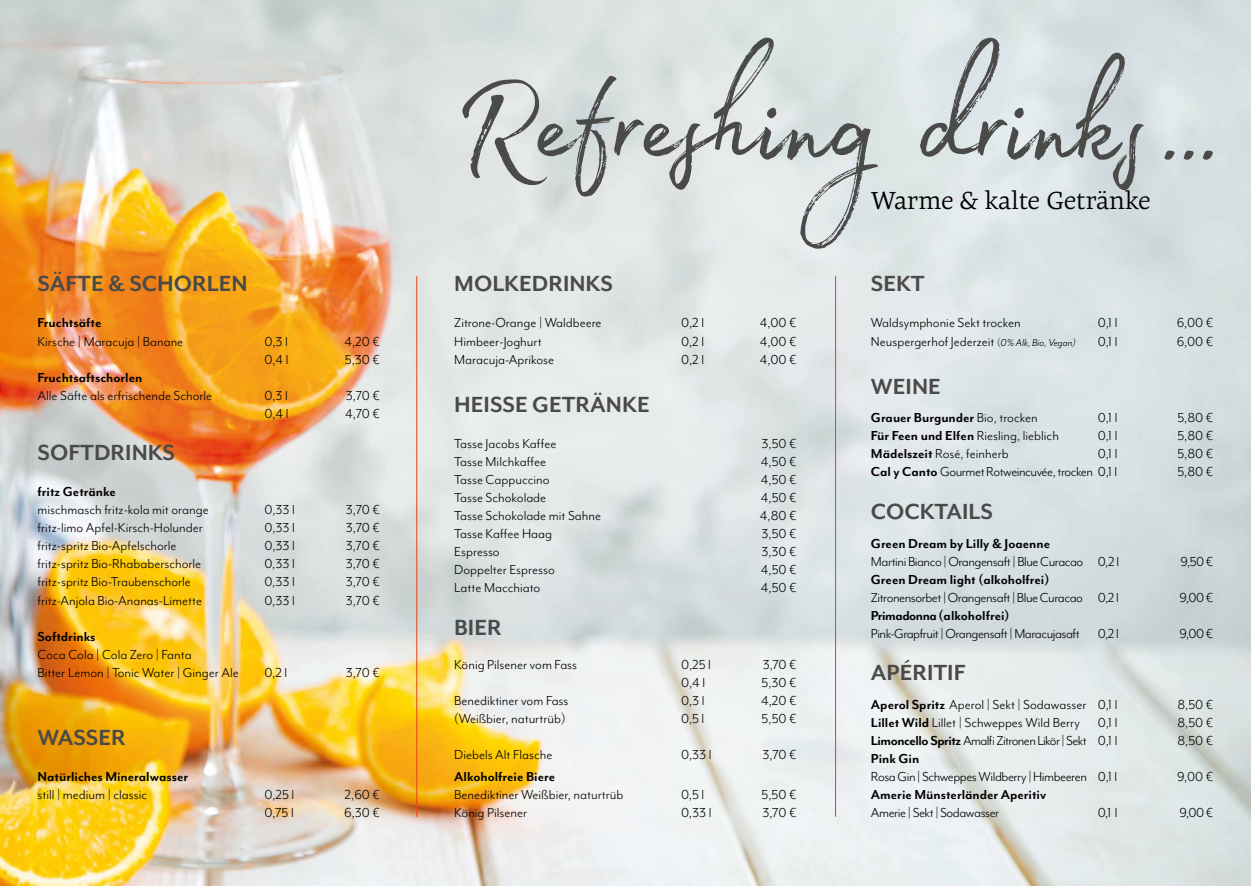
<style>
.page{position:relative;width:1251px;height:886px;background:#fff}
.page>*{position:absolute;margin:0;border:0;box-sizing:border-box;transform-origin:0 0}
.t1{font:158.62px "Madelyn";letter-spacing:-.02em;color:#4a4a49}
.t2{font:700 25.25px "Mr Eaves Mod OT";color:#4a4a49}
.t3{font:25.25px "Geneo Std";color:#000}
.t4{font:15px/18px "Mr Eaves Mod OT";color:#000}
.t5{font:700 15px "Mr Eaves Mod OT";color:#000}
.t6{font:15px "Mr Eaves Mod OT";letter-spacing:-.03em;color:#000}
.t7{font:15px "Mr Eaves Mod OT";letter-spacing:-.04em;color:#000}
.s1{font-size:11.5px}
.s2{font-style:italic;font-size:11.5px}
.s3{font-weight:400}
.s4{font-weight:700}
</style>
<div class="page">
<img style="left:0;top:0;width:1251px;height:886px">
<hr style="left:416px;top:276px;width:1px;height:541px;background:#e8461b">
<hr style="left:835px;top:276px;width:1px;height:541px;background:#e8461b">
<h2 class="t2" style="left:38px;top:270px;width:211px">SÄFTE &amp; SCHORLEN</h2>
<p class="t5" style="left:38px;top:314px;width:65px">Fruchtsäfte</p>
<p class="t4" style="left:38px;top:332px;width:147px">Kirsche | Maracuja | Banane</p>
<p class="t4" style="left:265px;top:332px;width:25px">0,3 l</p>
<p class="t4" style="left:344px;top:332px;width:37px">4,20 €</p>
<p class="t4" style="left:264px;top:350px;width:25px">0,4 l</p>
<p class="t4" style="left:345px;top:350px;width:37px">5,30 €</p>
<p class="t5" style="left:38px;top:369px;width:106px">Fruchtsaftschorlen</p>
<p class="t4" style="left:38px;top:386px;width:176px">Alle Säfte als erfrischende Schorle</p>
<p class="t4" style="left:264px;top:386px;width:25px">0,3 l</p>
<p class="t4" style="left:346px;top:386px;width:36px">3,70 €</p>
<p class="t4" style="left:264px;top:404px;width:25px">0,4 l</p>
<p class="t4" style="left:345px;top:404px;width:36px">4,70 €</p>
<h2 class="t2" style="left:38px;top:438px;width:139px">SOFTDRINKS</h2>
<p class="t5" style="left:38px;top:483px;width:80px">fritz Getränke</p>
<p class="t4" style="left:38px;top:501px;width:173px">mischmasch fritz-kola mit orange</p>
<p class="t4" style="left:265px;top:501px;width:32px">0,33 l</p>
<p class="t4" style="left:346px;top:501px;width:36px">3,70 €</p>
<p class="t4" style="left:38px;top:519px;width:167px">fritz-limo Apfel-Kirsch-Holunder</p>
<p class="t4" style="left:264px;top:519px;width:32px">0,33 l</p>
<p class="t4" style="left:346px;top:519px;width:36px">3,70 €</p>
<p class="t4" style="left:38px;top:537px;width:140px">fritz-spritz Bio-Apfelschorle</p>
<p class="t4" style="left:264px;top:537px;width:32px">0,33 l</p>
<p class="t4" style="left:346px;top:537px;width:36px">3,70 €</p>
<p class="t4" style="left:38px;top:555px;width:165px">fritz-spritz Bio-Rhababerschorle</p>
<p class="t4" style="left:264px;top:555px;width:32px">0,33 l</p>
<p class="t4" style="left:346px;top:555px;width:36px">3,70 €</p>
<p class="t4" style="left:38px;top:573px;width:155px">fritz-spritz Bio-Traubenschorle</p>
<p class="t4" style="left:264px;top:573px;width:32px">0,33 l</p>
<p class="t4" style="left:346px;top:573px;width:36px">3,70 €</p>
<p class="t4" style="left:38px;top:591px;width:166px">fritz-Anjola Bio-Ananas-Limette</p>
<p class="t4" style="left:264px;top:591px;width:32px">0,33 l</p>
<p class="t4" style="left:346px;top:591px;width:36px">3,70 €</p>
<p class="t5" style="left:37px;top:628px;width:60px">Softdrinks</p>
<p class="t4" style="left:37px;top:645px;width:203px">Coca Cola | Cola Zero | Fanta<br>Bitter Lemon | Tonic Water | Ginger Ale</p>
<p class="t4" style="left:264px;top:663px;width:24px">0,2 l</p>
<p class="t4" style="left:346px;top:663px;width:36px">3,70 €</p>
<h2 class="t2" style="left:38px;top:723px;width:90px">WASSER</h2>
<p class="t5" style="left:38px;top:768px;width:152px">Natürliches Mineralwasser</p>
<p class="t4" style="left:38px;top:785px;width:111px">still | medium | classic</p>
<p class="t4" style="left:265px;top:785px;width:31px">0,25 l</p>
<p class="t4" style="left:345px;top:785px;width:37px">2,60 €</p>
<p class="t4" style="left:264px;top:803px;width:31px">0,75 l</p>
<p class="t4" style="left:344px;top:803px;width:37px">6,30 €</p>
<h1 class="t1" style="left:454px;top:5px;width:769px">Refreshing drinks ...</h1>
<h2 class="t3" style="left:870px;top:185px;width:282px">Warme &amp; kalte Getränke</h2>
<h2 class="t2" style="left:454px;top:270px;width:160px">MOLKEDRINKS</h2>
<p class="t4" style="left:454px;top:314px;width:149px">Zitrone-Orange | Waldbeere</p>
<p class="t4" style="left:681px;top:314px;width:24px">0,2 l</p>
<p class="t4" style="left:760px;top:314px;width:38px">4,00 €</p>
<p class="t4" style="left:454px;top:332px;width:89px">Himbeer-Joghurt</p>
<p class="t4" style="left:681px;top:332px;width:24px">0,2 l</p>
<p class="t4" style="left:760px;top:332px;width:38px">4,00 €</p>
<p class="t4" style="left:454px;top:350px;width:101px">Maracuja-Aprikose</p>
<p class="t4" style="left:681px;top:350px;width:24px">0,2 l</p>
<p class="t4" style="left:760px;top:350px;width:38px">4,00 €</p>
<h2 class="t2" style="left:454px;top:390px;width:197px">HEISSE GETRÄNKE</h2>
<p class="t4" style="left:454px;top:434px;width:104px">Tasse Jacobs Kaffee</p>
<p class="t4" style="left:761px;top:434px;width:37px">3,50 €</p>
<p class="t4" style="left:454px;top:452px;width:93px">Tasse Milchkaffee</p>
<p class="t4" style="left:761px;top:452px;width:37px">4,50 €</p>
<p class="t4" style="left:454px;top:470px;width:97px">Tasse Cappuccino</p>
<p class="t4" style="left:761px;top:470px;width:37px">4,50 €</p>
<p class="t4" style="left:454px;top:488px;width:93px">Tasse Schokolade</p>
<p class="t4" style="left:761px;top:488px;width:37px">4,50 €</p>
<p class="t4" style="left:454px;top:506px;width:148px">Tasse Schokolade mit Sahne</p>
<p class="t4" style="left:760px;top:506px;width:38px">4,80 €</p>
<p class="t4" style="left:454px;top:524px;width:99px">Tasse Kaffee Haag</p>
<p class="t4" style="left:761px;top:524px;width:37px">3,50 €</p>
<p class="t4" style="left:454px;top:542px;width:47px">Espresso</p>
<p class="t4" style="left:761px;top:542px;width:37px">3,30 €</p>
<p class="t4" style="left:454px;top:560px;width:102px">Doppelter Espresso</p>
<p class="t4" style="left:761px;top:560px;width:37px">4,50 €</p>
<p class="t4" style="left:454px;top:579px;width:88px">Latte Macchiato</p>
<p class="t4" style="left:761px;top:579px;width:37px">4,50 €</p>
<h2 class="t2" style="left:454px;top:613px;width:49px">BIER</h2>
<p class="t4" style="left:454px;top:655px;width:124px">König Pilsener vom Fass</p>
<p class="t4" style="left:681px;top:655px;width:31px">0,25 l</p>
<p class="t4" style="left:763px;top:655px;width:36px">3,70 €</p>
<p class="t4" style="left:681px;top:673px;width:25px">0,4 l</p>
<p class="t4" style="left:761px;top:673px;width:37px">5,30 €</p>
<p class="t4" style="left:454px;top:691px;width:116px">Benediktiner vom Fass</p>
<p class="t4" style="left:681px;top:691px;width:25px">0,3 l</p>
<p class="t4" style="left:761px;top:691px;width:37px">4,20 €</p>
<p class="t4" style="left:454px;top:709px;width:113px">(Weißbier, naturtrüb)</p>
<p class="t4" style="left:681px;top:709px;width:25px">0,5 l</p>
<p class="t4" style="left:762px;top:709px;width:37px">5,50 €</p>
<p class="t4" style="left:454px;top:745px;width:100px">Diebels Alt Flasche</p>
<p class="t4" style="left:681px;top:745px;width:32px">0,33 l</p>
<p class="t4" style="left:763px;top:745px;width:36px">3,70 €</p>
<p class="t5" style="left:454px;top:768px;width:102px">Alkoholfreie Biere</p>
<p class="t4" style="left:454px;top:785px;width:171px">Benediktiner Weißbier, naturtrüb</p>
<p class="t4" style="left:681px;top:785px;width:25px">0,5 l</p>
<p class="t4" style="left:761px;top:785px;width:37px">5,50 €</p>
<p class="t4" style="left:454px;top:803px;width:74px">König Pilsener</p>
<p class="t4" style="left:681px;top:803px;width:32px">0,33 l</p>
<p class="t4" style="left:762px;top:803px;width:36px">3,70 €</p>
<h2 class="t2" style="left:871px;top:270px;width:55px">SEKT</h2>
<p class="t4" style="left:871px;top:314px;width:151px">Waldsymphonie Sekt trocken</p>
<p class="t4" style="left:1098px;top:314px;width:21px">0,1 l</p>
<p class="t4" style="left:1177px;top:314px;width:38px">6,00 €</p>
<p class="t4" style="left:871px;top:332px;width:206px">Neuspergerhof Jederzeit <span class="s1">(</span><span class="s2">0% Alk, Bio, Vegan)</span></p>
<p class="t4" style="left:1098px;top:332px;width:21px">0,1 l</p>
<p class="t4" style="left:1177px;top:332px;width:38px">6,00 €</p>
<h2 class="t2" style="left:871px;top:372px;width:71px">WEINE</h2>
<p class="t5" style="left:871px;top:409px;width:168px">Grauer Burgunder <span class="s3">Bio, trocken</span></p>
<p class="t4" style="left:1098px;top:409px;width:21px">0,1 l</p>
<p class="t4" style="left:1177px;top:409px;width:37px">5,80 €</p>
<p class="t4" style="left:871px;top:427px;width:189px"><span class="s4">Für Feen und Elfen</span> Riesling, lieblich</p>
<p class="t4" style="left:1098px;top:427px;width:21px">0,1 l</p>
<p class="t4" style="left:1177px;top:427px;width:37px">5,80 €</p>
<p class="t4" style="left:871px;top:445px;width:139px"><span class="s4">Mädelszeit</span> Rosé, feinherb</p>
<p class="t4" style="left:1098px;top:445px;width:21px">0,1 l</p>
<p class="t4" style="left:1177px;top:445px;width:37px">5,80 €</p>
<p class="t6" style="left:871px;top:464px;width:248px"><span class="s4">Cal y Canto</span> Gourmet Rotweincuvée, trocken 0,1 l</p>
<p class="t4" style="left:1177px;top:463px;width:37px">5,80 €</p>
<h2 class="t2" style="left:871px;top:497px;width:124px">COCKTAILS</h2>
<p class="t5" style="left:871px;top:535px;width:181px">Green Dream by Lilly &amp; Joaenne</p>
<p class="t6" style="left:871px;top:553px;width:250px">Martini Bianco | Orangensaft | Blue Curacao 0,2 l</p>
<p class="t4" style="left:1180px;top:552px;width:34px">9,50 €</p>
<p class="t5" style="left:871px;top:571px;width:180px">Green Dream light (alkoholfrei)</p>
<p class="t6" style="left:871px;top:589px;width:250px">Zitronensorbet | Orangensaft | Blue Curacao 0,2 l</p>
<p class="t4" style="left:1179px;top:588px;width:35px">9,00 €</p>
<p class="t5" style="left:871px;top:607px;width:140px">Primadonna (alkoholfrei)</p>
<p class="t6" style="left:871px;top:625px;width:250px">Pink-Grapfruit | Orangensaft | Maracujasaft 0,2 l</p>
<p class="t4" style="left:1179px;top:624px;width:35px">9,00 €</p>
<h2 class="t2" style="left:871px;top:658px;width:96px">APÉRITIF</h2>
<p class="t4" style="left:871px;top:695px;width:248px"><span class="s4">Aperol Spritz</span> Aperol | Sekt | Sodawasser 0,1 l</p>
<p class="t4" style="left:1177px;top:695px;width:37px">8,50 €</p>
<p class="t4" style="left:871px;top:713px;width:248px"><span class="s4">Lillet Wild</span> Lillet | Schweppes Wild Berry 0,1 l</p>
<p class="t4" style="left:1177px;top:713px;width:37px">8,50 €</p>
<p class="t7" style="left:871px;top:732px;width:248px"><span class="s4">Limoncello Spritz</span> Amalfi Zitronen Likör | Sekt 0,1 l</p>
<p class="t4" style="left:1177px;top:731px;width:37px">8,50 €</p>
<p class="t5" style="left:871px;top:750px;width:50px">Pink Gin</p>
<p class="t6" style="left:871px;top:768px;width:248px">Rosa Gin | Schweppes Wildberry | Himbeeren 0,1 l</p>
<p class="t4" style="left:1177px;top:767px;width:38px">9,00 €</p>
<p class="t5" style="left:871px;top:786px;width:177px">Amerie Münsterländer Aperitiv</p>
<p class="t6" style="left:871px;top:804px;width:130px">Amerie | Sekt | Sodawasser</p>
<p class="t4" style="left:1098px;top:803px;width:21px">0,1 l</p>
<p class="t4" style="left:1179px;top:803px;width:35px">9,00 €</p>
</div>
